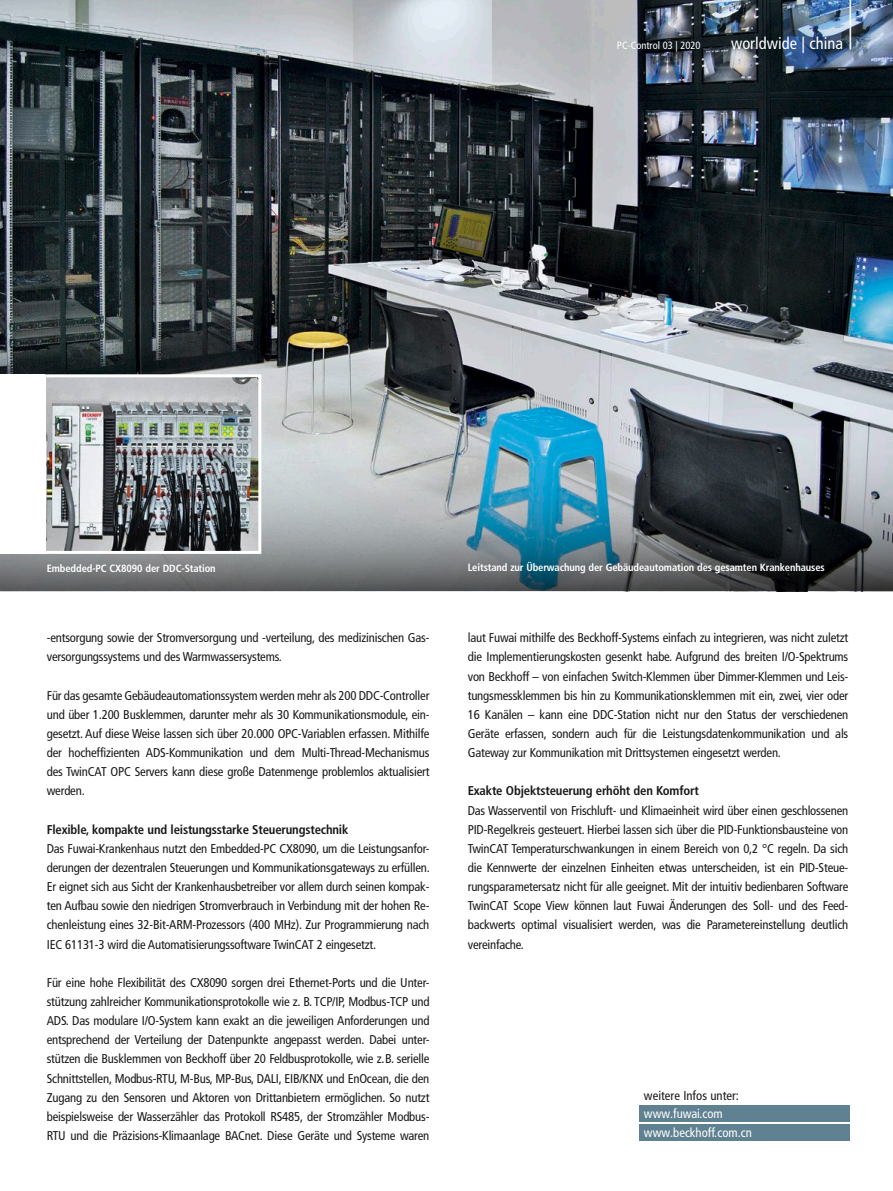
<style>
.page{position:relative;width:893px;height:1191px;background:#fff}
.page>*{position:absolute;margin:0;border:0;box-sizing:border-box;transform-origin:0 0}
.t1{font:300 condensed 61.8px "Frutiger LT Pro";color:#fff;scale:.49 1}
.t2{font:condensed 16.5px "Frutiger LT Pro";color:#fff}
.t3{font:condensed 12.75px/19.2px "Frutiger LT Pro";letter-spacing:-.015em;color:#1a1918;text-align:justify}
.t4{font:700 condensed 12.75px "Frutiger LT Pro";letter-spacing:-.015em;color:#1a1918}
.t5{font:condensed 12.75px/18.8px "Frutiger LT Pro";color:#fff}
.t6{font:700 condensed 10.5px "Frutiger LT Pro";letter-spacing:-.01em;color:#fff}
.t7{font:condensed 10.5px "Frutiger LT Pro";color:#fff}
</style>
<div class="page">
<img style="left:0;top:0;width:893px;height:103px">
<img style="left:0;top:103px;width:893px;height:488px">
<div style="left:0;top:374px;width:44px;height:180px;background:#fff"></div>
<img style="left:47px;top:378px;width:210px;height:172px">
<div style="left:41px;top:374px;width:220px;height:180px;border:3px solid #fff"></div>
<div style="left:640px;top:1105px;width:210px;height:16px;background:#608191"></div>
<div style="left:640px;top:1124px;width:210px;height:16px;background:#608191"></div>
<h1 class="t1" style="left:847px;top:-23px;width:15px">|</h1>
<p class="t7" style="left:617px;top:39px;width:85px">PC-Control 03 | 2020</p>
<p class="t2" style="left:731px;top:34px;width:113px">worldwide | china</p>
<p class="t6" style="left:47px;top:561px;width:170px">Embedded-PC CX8090 der DDC-Station</p>
<p class="t6" style="left:468px;top:561px;width:358px">Leitstand zur Überwachung der Gebäudeautomation des gesamten Krankenhauses</p>
<p class="t3" style="left:47px;top:628px;width:384px">-entsorgung sowie der Stromversorgung und -verteilung, des medizinischen Gas&shy;versorgungssystems und des Warmwassersystems.</p>
<p class="t3" style="left:47px;top:686px;width:384px">Für das gesamte Gebäudeautomationssystem werden mehr als 200 DDC-Controller und über 1.200 Busklemmen, darunter mehr als 30 Kommunikationsmodule, ein&shy;gesetzt. Auf diese Weise lassen sich über 20.000 OPC-Variablen erfassen. Mithilfe der hocheffizienten ADS-Kommunikation und dem Multi-Thread-Mechanismus des TwinCAT OPC Servers kann diese große Datenmenge problemlos aktualisiert werden.</p>
<p class="t4" style="left:47px;top:821px;width:303px">Flexible, kompakte und leistungsstarke Steuerungstechnik</p>
<p class="t3" style="left:47px;top:839px;width:385px">Das Fuwai-Krankenhaus nutzt den Embedded-PC CX8090, um die Leistungsanfor&shy;derungen der dezentralen Steuerungen und Kommunikationsgateways zu erfüllen.<br>Er eignet sich aus Sicht der Krankenhausbetreiber vor allem durch seinen kompak&shy;ten Aufbau sowie den niedrigen Stromverbrauch in Verbindung mit der hohen Re&shy;chenleistung eines 32-Bit-ARM-Prozessors (400 MHz). Zur Programmierung nach IEC 61131-3 wird die Automatisierungssoftware TwinCAT 2 eingesetzt.</p>
<p class="t3" style="left:47px;top:973px;width:384px">Für eine hohe Flexibilität des CX8090 sorgen drei Ethernet-Ports und die Unter&shy;stützung zahlreicher Kommunikationsprotokolle wie z. B. TCP/IP, Modbus-TCP und ADS. Das modulare I/O-System kann exakt an die jeweiligen Anforderungen und entsprechend der Verteilung der Datenpunkte angepasst werden. Dabei unter&shy;stützen die Busklemmen von Beckhoff über 20 Feldbusprotokolle, wie z.B. serielle Schnittstellen, Modbus-RTU, M-Bus, MP-Bus, DALI, EIB/KNX und EnOcean, die den Zugang zu den Sensoren und Aktoren von Drittanbietern ermöglichen. So nutzt beispielsweise der Wasserzähler das Protokoll RS485, der Stromzähler Modbus-RTU und die Präzisions-Klimaanlage BACnet. Diese Geräte und Systeme waren</p>
<p class="t3" style="left:468px;top:628px;width:382px">laut Fuwai mithilfe des Beckhoff-Systems einfach zu integrieren, was nicht zuletzt die Implementierungskosten gesenkt habe. Aufgrund des breiten I/O-Spektrums von Beckhoff – von einfachen Switch-Klemmen über Dimmer-Klemmen und Leis&shy;tungsmessklemmen bis hin zu Kommunikationsklemmen mit ein, zwei, vier oder 16 Kanälen – kann eine DDC-Station nicht nur den Status der verschiedenen Geräte erfassen, sondern auch für die Leistungsdatenkommunikation und als Gateway zur Kommunikation mit Drittsystemen eingesetzt werden.</p>
<p class="t4" style="left:468px;top:783px;width:233px">Exakte Objektsteuerung erhöht den Komfort</p>
<p class="t3" style="left:468px;top:800px;width:382px">Das Wasserventil von Frischluft- und Klimaeinheit wird über einen geschlossenen PID-Regelkreis gesteuert. Hierbei lassen sich über die PID-Funktionsbausteine von TwinCAT Temperaturschwankungen in einem Bereich von 0,2 °C regeln. Da sich die Kennwerte der einzelnen Einheiten etwas unterscheiden, ist ein PID-Steue&shy;rungsparametersatz nicht für alle geeignet. Mit der intuitiv bedienbaren Software TwinCAT Scope View können laut Fuwai Änderungen des Soll- und des Feed&shy;backwerts optimal visualisiert werden, was die Parametereinstellung deutlich vereinfache.</p>
<p class="t3" style="left:644px;top:1085px;width:97px">weitere Infos unter:</p>
<p class="t5" style="left:644px;top:1104px;width:109px">www.fuwai.com www.beckhoff.com.cn</p>
</div>
